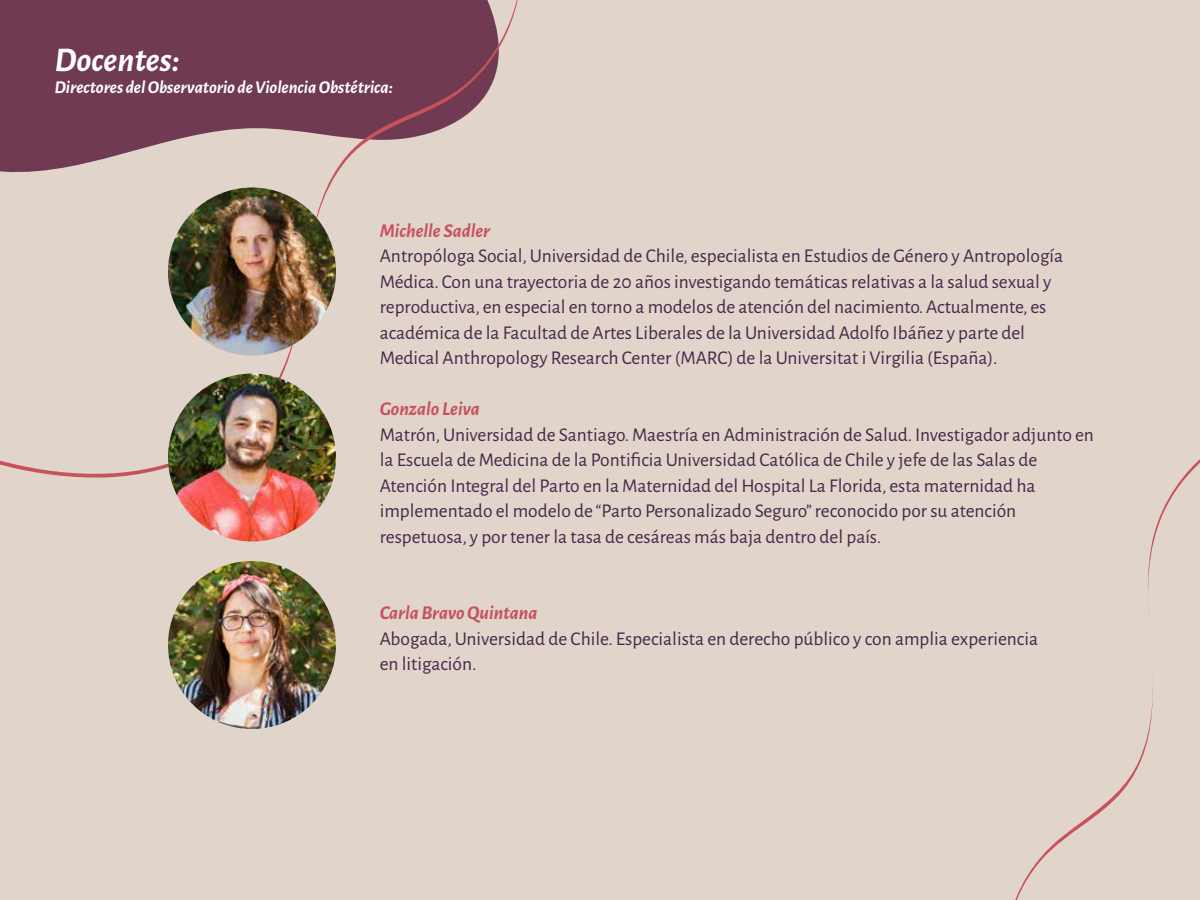
<style>
.page{position:relative;width:1200px;height:900px;background:#e0d4cb}
.page>*{position:absolute;margin:0;border:0;box-sizing:border-box;transform-origin:0 0}
.t1{font:italic 700 34.5px "Alegreya Sans";color:#fff}
.t2{font:19.5px/25.5px "Alegreya Sans";color:#48284a}
.t3{font:italic 700 19.5px "Alegreya Sans";color:#c7525c}
.t4{font:italic 700 18px "Alegreya Sans";letter-spacing:-.005em;color:#fff}
</style>
<div class="page">
<svg style="left:0;top:0;width:518px;height:478px"></svg>
<svg style="left:1015px;top:459px;width:185px;height:441px"></svg>
<img style="left:168px;top:561px;width:168px;height:168px;border-radius:84px">
<img style="left:168px;top:374px;width:168px;height:168px;border-radius:84px">
<img style="left:168px;top:188px;width:168px;height:168px;border-radius:84px">
<h1 class="t1" style="left:54px;top:35px;width:127px">Docentes:</h1>
<p class="t4" style="left:54px;top:74px;width:340px">Directores del Observatorio de Violencia Obstétrica:</p>
<p class="t3" style="left:380px;top:216px;width:112px">Michelle Sadler</p>
<p class="t2" style="left:380px;top:242px;width:685px">Antropóloga Social, Universidad de Chile, especialista en Estudios de Género y Antropología Médica. Con una trayectoria de 20 años investigando temáticas relativas a la salud sexual y reproductiva, en especial en torno a modelos de atención del nacimiento. Actualmente, es académica de la Facultad de Artes Liberales de la Universidad Adolfo Ibáñez y parte del Medical Anthropology Research Center (MARC) de la Universitat i Virgilia (España).</p>
<p class="t3" style="left:380px;top:395px;width:102px">Gonzalo Leiva</p>
<p class="t2" style="left:380px;top:421px;width:716px">Matrón, Universidad de Santiago. Maestría en Administración de Salud. Investigador adjunto en la Escuela de Medicina de la Pontificia Universidad Católica de Chile y jefe de las Salas de Atención Integral del Parto en la Maternidad del Hospital La Florida, esta maternidad ha implementado el modelo de “Parto Personalizado Seguro” reconocido por su atención respetuosa, y por tener la tasa de cesáreas más baja dentro del país.</p>
<p class="t3" style="left:380px;top:599px;width:159px">Carla Bravo Quintana</p>
<p class="t2" style="left:380px;top:625px;width:660px">Abogada, Universidad de Chile. Especialista en derecho público y con amplia experiencia en litigación.</p>
</div>
